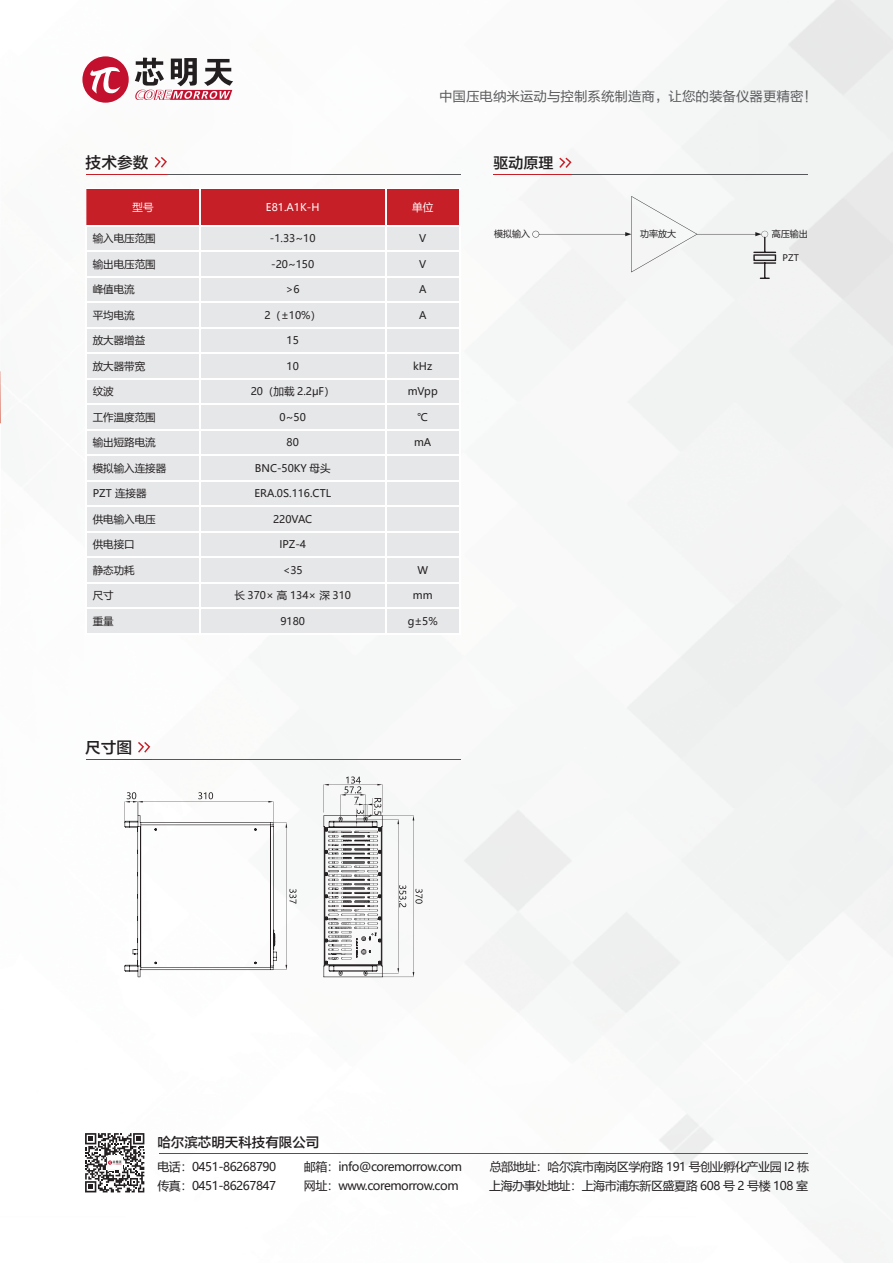
<style>
.page{position:relative;width:893px;height:1263px;background:#fff}
.page>*{position:absolute;margin:0;border:0;box-sizing:border-box;transform-origin:0 0}
.t1{font:15.75px "FZLTZHK GBK1 0";color:#231f20}
.t2{font:15px "FZLTZHK GBK1 0";color:#231f20}
.t3{font:13.5px "FZLTHK GBK1 0";color:#57585a}
.t4{font:13.5px "FZLTZHK GBK1 0";color:#231f20}
.t5{font:12px "Microsoft Ya Hei";letter-spacing:-.035em;color:#231f20}
.t6{font:10.5px "Microsoft Ya Hei";color:#231f20}
.t7{font:10.5px "Microsoft Ya Hei";color:#fff}
.t8{font:9px "Microsoft Ya Hei";color:#231f20}
</style>
<div class="page">
<img style="left:85px;top:0;width:808px;height:1263px">
<svg style="left:85px;top:1133px;width:59px;height:59px"></svg>
<hr style="left:459px;top:188px;width:2px;height:37px;background:#fff">
<hr style="left:386px;top:225px;width:75px;height:1px;background:#fff">
<hr style="left:459px;top:226px;width:2px;height:25px;background:#fff">
<hr style="left:459px;top:251px;width:2px;height:25px;background:#fff">
<hr style="left:386px;top:276px;width:75px;height:1px;background:#fff">
<hr style="left:459px;top:277px;width:2px;height:25px;background:#fff">
<hr style="left:459px;top:302px;width:2px;height:25px;background:#fff">
<hr style="left:386px;top:327px;width:75px;height:1px;background:#fff">
<hr style="left:459px;top:328px;width:2px;height:25px;background:#fff">
<hr style="left:459px;top:353px;width:2px;height:25px;background:#fff">
<hr style="left:386px;top:378px;width:75px;height:1px;background:#fff">
<hr style="left:459px;top:379px;width:2px;height:24px;background:#fff">
<hr style="left:386px;top:403px;width:75px;height:2px;background:#fff">
<hr style="left:459px;top:405px;width:2px;height:24px;background:#fff">
<hr style="left:386px;top:429px;width:75px;height:1px;background:#fff">
<hr style="left:459px;top:430px;width:2px;height:24px;background:#fff">
<hr style="left:386px;top:454px;width:75px;height:2px;background:#fff">
<hr style="left:459px;top:456px;width:2px;height:24px;background:#fff">
<hr style="left:386px;top:480px;width:75px;height:1px;background:#fff">
<hr style="left:459px;top:481px;width:2px;height:24px;background:#fff">
<hr style="left:386px;top:505px;width:75px;height:2px;background:#fff">
<hr style="left:459px;top:507px;width:2px;height:24px;background:#fff">
<hr style="left:386px;top:531px;width:75px;height:1px;background:#fff">
<hr style="left:459px;top:532px;width:2px;height:24px;background:#fff">
<hr style="left:386px;top:556px;width:75px;height:2px;background:#fff">
<hr style="left:459px;top:558px;width:2px;height:24px;background:#fff">
<hr style="left:386px;top:582px;width:75px;height:1px;background:#fff">
<hr style="left:459px;top:583px;width:2px;height:24px;background:#fff">
<hr style="left:386px;top:607px;width:75px;height:2px;background:#fff">
<hr style="left:459px;top:609px;width:2px;height:24px;background:#fff">
<hr style="left:200px;top:633px;width:186px;height:2px;background:#fff">
<hr style="left:386px;top:633px;width:75px;height:2px;background:#fff">
<svg style="left:86px;top:188px;width:373px;height:445px;background:#e5d9db"></svg>
<hr style="left:199px;top:609px;width:2px;height:24px;background:#fff">
<hr style="left:86px;top:633px;width:114px;height:2px;background:#fff">
<hr style="left:320px;top:1153px;width:488px;height:1px;background:#57585a">
<hr style="left:159px;top:1153px;width:161px;height:1px;background:#c71f27">
<svg style="left:82px;top:56px;width:47px;height:47px"></svg>
<svg style="left:135px;top:58px;width:98px;height:42px"></svg>
<svg style="left:0;top:371px;width:1px;height:53px"></svg>
<hr style="left:86px;top:174px;width:375px;height:1px;background:#57585a">
<svg style="left:155px;top:157px;width:12px;height:11px"></svg>
<hr style="left:86px;top:174px;width:81px;height:1px;background:#c71f27">
<hr style="left:493px;top:174px;width:315px;height:1px;background:#57585a">
<svg style="left:559px;top:158px;width:13px;height:10px"></svg>
<hr style="left:493px;top:174px;width:79px;height:1px;background:#c71f27">
<div style="left:532px;top:196px;width:244px;height:83px;background:#f4f5f4"></div>
<hr style="left:86px;top:759px;width:375px;height:1px;background:#57585a">
<hr style="left:86px;top:759px;width:66px;height:1px;background:#c71f27">
<svg style="left:138px;top:742px;width:12px;height:11px"></svg>
<svg style="left:124px;top:776px;width:298px;height:201px"></svg>
<svg style="left:125px;top:798px;width:289px;height:179px"></svg>
<p class="t3" style="left:439px;top:88px;width:379px">中国压电纳米运动与控制系统制造商，让您的装备仪器更精密！</p>
<h1 class="t1" style="left:86px;top:154px;width:65px">技术参数</h1>
<h2 class="t2" style="left:494px;top:154px;width:61px">驱动原理</h2>
<p class="t7" style="left:133px;top:200px;width:22px">型号</p>
<p class="t7" style="left:266px;top:200px;width:55px">E81.A1K-H</p>
<p class="t7" style="left:412px;top:200px;width:22px">单位</p>
<p class="t6" style="left:93px;top:231px;width:64px">输入电压范围</p>
<p class="t6" style="left:270px;top:231px;width:47px">-1.33~10</p>
<p class="t6" style="left:419px;top:231px;width:9px">V</p>
<p class="t6" style="left:93px;top:257px;width:64px">输出电压范围</p>
<p class="t6" style="left:271px;top:257px;width:45px">-20~150</p>
<p class="t6" style="left:419px;top:257px;width:9px">V</p>
<p class="t6" style="left:93px;top:282px;width:43px">峰值电流</p>
<p class="t6" style="left:286px;top:282px;width:15px">&gt;6</p>
<p class="t6" style="left:419px;top:282px;width:9px">A</p>
<p class="t6" style="left:93px;top:308px;width:43px">平均电流</p>
<p class="t6" style="left:264px;top:308px;width:58px">2（±10%）</p>
<p class="t6" style="left:419px;top:308px;width:9px">A</p>
<p class="t6" style="left:93px;top:333px;width:54px">放大器增益</p>
<p class="t6" style="left:287px;top:333px;width:14px">15</p>
<p class="t6" style="left:93px;top:359px;width:54px">放大器带宽</p>
<p class="t6" style="left:287px;top:359px;width:14px">10</p>
<p class="t6" style="left:413px;top:359px;width:20px">kHz</p>
<p class="t6" style="left:93px;top:384px;width:22px">纹波</p>
<p class="t6" style="left:251px;top:384px;width:85px">20（加载 2.2μF）</p>
<p class="t6" style="left:408px;top:384px;width:31px">mVpp</p>
<p class="t6" style="left:93px;top:410px;width:64px">工作温度范围</p>
<p class="t6" style="left:280px;top:410px;width:28px">0~50</p>
<p class="t6" style="left:417px;top:410px;width:12px">℃</p>
<p class="t6" style="left:93px;top:435px;width:64px">输出短路电流</p>
<p class="t6" style="left:287px;top:435px;width:14px">80</p>
<p class="t6" style="left:414px;top:435px;width:19px">mA</p>
<p class="t6" style="left:93px;top:461px;width:75px">模拟输入连接器</p>
<p class="t6" style="left:255px;top:461px;width:77px">BNC-50KY 母头</p>
<p class="t6" style="left:93px;top:486px;width:55px">PZT 连接器</p>
<p class="t6" style="left:254px;top:486px;width:78px">ERA.0S.116.CTL</p>
<p class="t6" style="left:93px;top:512px;width:64px">供电输入电压</p>
<p class="t6" style="left:273px;top:512px;width:41px">220VAC</p>
<p class="t6" style="left:93px;top:537px;width:43px">供电接口</p>
<p class="t6" style="left:279px;top:537px;width:28px">IPZ-4</p>
<p class="t6" style="left:93px;top:563px;width:43px">静态功耗</p>
<p class="t6" style="left:283px;top:563px;width:22px">&lt;35</p>
<p class="t6" style="left:417px;top:563px;width:12px">W</p>
<p class="t6" style="left:93px;top:588px;width:22px">尺寸</p>
<p class="t6" style="left:234px;top:588px;width:118px">长 370× 高 134× 深 310</p>
<p class="t6" style="left:413px;top:588px;width:21px">mm</p>
<p class="t6" style="left:93px;top:614px;width:22px">重量</p>
<p class="t6" style="left:280px;top:614px;width:26px">9180</p>
<p class="t6" style="left:408px;top:614px;width:32px">g±5%</p>
<h1 class="t1" style="left:85px;top:739px;width:49px">尺寸图</h1>
<p class="t8" style="left:494px;top:228px;width:37px">模拟输入</p>
<p class="t8" style="left:640px;top:228px;width:37px">功率放大</p>
<p class="t8" style="left:772px;top:228px;width:37px">高压输出</p>
<p class="t8" style="left:783px;top:252px;width:18px">PZT</p>
<p class="t4" style="left:157px;top:1134px;width:163px">哈尔滨芯明天科技有限公司</p>
<p class="t5" style="left:157px;top:1158px;width:120px">电话：0451-86268790</p>
<p class="t5" style="left:304px;top:1158px;width:160px">邮箱：info@coremorrow.com</p>
<p class="t5" style="left:490px;top:1158px;width:321px">总部地址：哈尔滨市南岗区学府路 191 号创业孵化产业园 I2 栋</p>
<p class="t5" style="left:157px;top:1178px;width:120px">传真：0451-86267847</p>
<p class="t5" style="left:304px;top:1178px;width:156px">网址：www.coremorrow.com</p>
<p class="t5" style="left:489px;top:1178px;width:320px">上海办事处地址：上海市浦东新区盛夏路 608 号 2 号楼 108 室</p>
</div>
